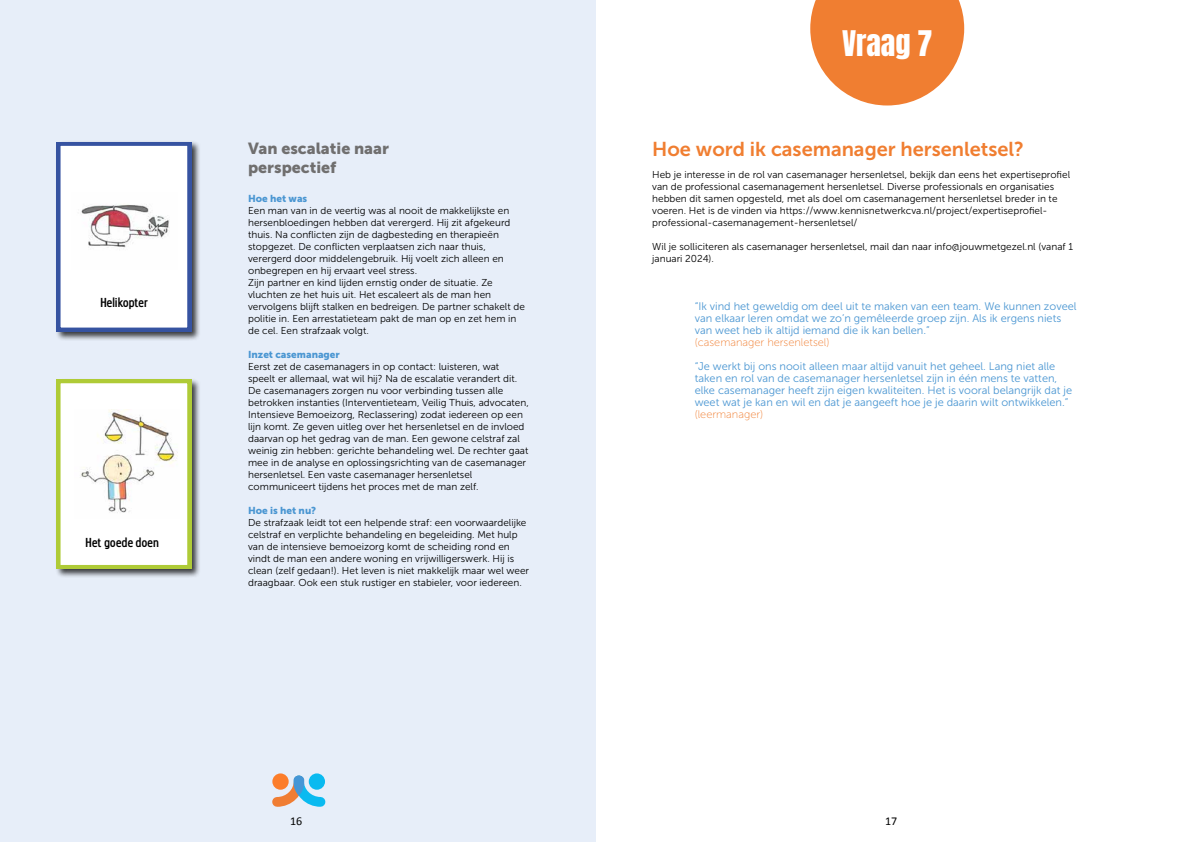
<style>
.page{position:relative;width:1191px;height:842px;background:#fff}
.page>*{position:absolute;margin:0;border:0;box-sizing:border-box;transform-origin:0 0}
.t1{font:30px "Anton";color:#fff}
.t2{font:20px "Museo Sans 700";color:#f07e31}
.t3{font:16px/19.2px "Museo Sans 900";color:#706f6f}
.t4{font:500 14px "Orka Condensed";letter-spacing:-.01em;color:#000}
.t5{font:12px "Calibri";color:#000}
.t6{font:11px/12px "Museo Sans 300";color:#4a96d2}
.t7{font:11px "Museo Sans 100";color:#f07e31}
.t8{font:10px/12px "Museo Sans 300";color:#000}
.t9{font:10px "Museo Sans 900";color:#4a96d2}
</style>
<div class="page">
<div style="left:0;top:0;width:595px;height:842px;background:#e7eef9"></div>
<svg style="left:272px;top:775px;width:54px;height:32px"></svg>
<div style="left:309px;top:773px;width:16px;height:17px;background:#0abaf0;border-radius:50%"></div>
<div style="left:272px;top:773px;width:17px;height:17px;background:#fc7d2b;border-radius:50%"></div>
<svg style="left:810px;top:0;width:154px;height:105px"></svg>
<div style="left:55px;top:378px;width:146px;height:200px;background:#000;opacity:.75"></div>
<svg style="left:57px;top:379px;width:134px;height:190px;background:#f0f5db"></svg>
<img style="left:74px;top:409px;width:106px;height:109px">
<div style="left:55px;top:141px;width:146px;height:200px;background:#000;opacity:.75"></div>
<svg style="left:57px;top:142px;width:134px;height:189px;background:#e4e7f2"></svg>
<img style="left:71px;top:192px;width:106px;height:77px">
<h3 class="t4" style="left:100px;top:294px;width:49px">Helikopter</h3>
<h3 class="t4" style="left:86px;top:534px;width:75px">Het goede doen</h3>
<h3 class="t3" style="left:248px;top:139px;width:142px">Van escalatie naar perspectief</h3>
<p class="t9" style="left:248px;top:193px;width:61px">Hoe het was</p>
<p class="t8" style="left:248px;top:205px;width:278px">Een man van in de veertig was al nooit de makkelijkste en hersenbloedingen hebben dat verergerd. Hij zit afgekeurd thuis. Na conflicten zijn de dagbesteding en therapieën stopgezet. De conflicten verplaatsen zich naar thuis, verergerd door middelengebruik. Hij voelt zich alleen en onbegrepen en hij ervaart veel stress.<br>Zijn partner en kind lijden ernstig onder de situatie. Ze vluchten ze het huis uit. Het escaleert als de man hen vervolgens blijft stalken en bedreigen. De partner schakelt de politie in. Een arrestatieteam pakt de man op en zet hem in de cel. Een strafzaak volgt.</p>
<p class="t9" style="left:248px;top:349px;width:93px">Inzet casemanager</p>
<p class="t8" style="left:248px;top:361px;width:282px">Eerst zet de casemanagers in op contact: luisteren, wat speelt er allemaal, wat wil hij? Na de escalatie verandert dit.<br>De casemanagers zorgen nu voor verbinding tussen alle betrokken instanties (Interventieteam, Veilig Thuis, advocaten, Intensieve Bemoeizorg, Reclassering) zodat iedereen op een lijn komt. Ze geven uitleg over het hersenletsel en de invloed daarvan op het gedrag van de man. Een gewone celstraf zal weinig zin hebben: gerichte behandeling wel. De rechter gaat mee in de analyse en oplossingsrichting van de casemanager hersenletsel. Een vaste casemanager hersenletsel communiceert tijdens het proces met de man zelf.</p>
<p class="t9" style="left:248px;top:505px;width:70px">Hoe is het nu?</p>
<p class="t8" style="left:248px;top:517px;width:282px">De strafzaak leidt tot een helpende straf: een voorwaardelijke celstraf en verplichte behandeling en begeleiding. Met hulp van de intensieve bemoeizorg komt de scheiding rond en vindt de man een andere woning en vrijwilligerswerk. Hij is clean (zelf gedaan!). Het leven is niet makkelijk maar wel weer draagbaar. Ook een stuk rustiger en stabieler, voor iedereen.</p>
<h1 class="t1" style="left:842px;top:28px;width:92px">Vraag 7</h1>
<h2 class="t2" style="left:652px;top:138px;width:373px">Hoe word ik casemanager hersenletsel?</h2>
<p class="t8" style="left:652px;top:169px;width:419px">Heb je interesse in de rol van casemanager hersenletsel, bekijk dan eens het expertiseprofiel van de professional casemanagement hersenletsel. Diverse professionals en organisaties hebben dit samen opgesteld, met als doel om casemanagement hersenletsel breder in te voeren. Het is de vinden via https://www.kennisnetwerkcva.nl/project/expertiseprofiel&shy;professional-casemanagement-hersenletsel/</p>
<p class="t8" style="left:652px;top:241px;width:422px">Wil je solliciteren als casemanager hersenletsel, mail dan naar info@jouwmetgezel.nl (vanaf 1 januari 2024).</p>
<p class="t6" style="left:694px;top:300px;width:383px">“Ik vind het geweldig om deel uit te maken van een team. We kunnen zoveel van elkaar leren omdat we zo’n gemêleerde groep zijn. Als ik ergens niets van weet heb ik altijd iemand die ik kan bellen.”</p>
<p class="t7" style="left:694px;top:336px;width:136px">(casemanager hersenletsel)</p>
<p class="t6" style="left:694px;top:360px;width:379px">“Je werkt bij ons nooit alleen maar altijd vanuit het geheel. Lang niet alle taken en rol van de casemanager hersenletsel zijn in één mens te vatten, elke casemanager heeft zijn eigen kwaliteiten. Het is vooral belangrijk dat je weet wat je kan en wil en dat je aangeeft hoe je je daarin wilt ontwikkelen.”</p>
<p class="t7" style="left:694px;top:408px;width:70px">(leermanager)</p>
<p class="t5" style="left:290px;top:813px;width:14px">16</p>
<p class="t5" style="left:885px;top:813px;width:14px">17</p>
</div>
